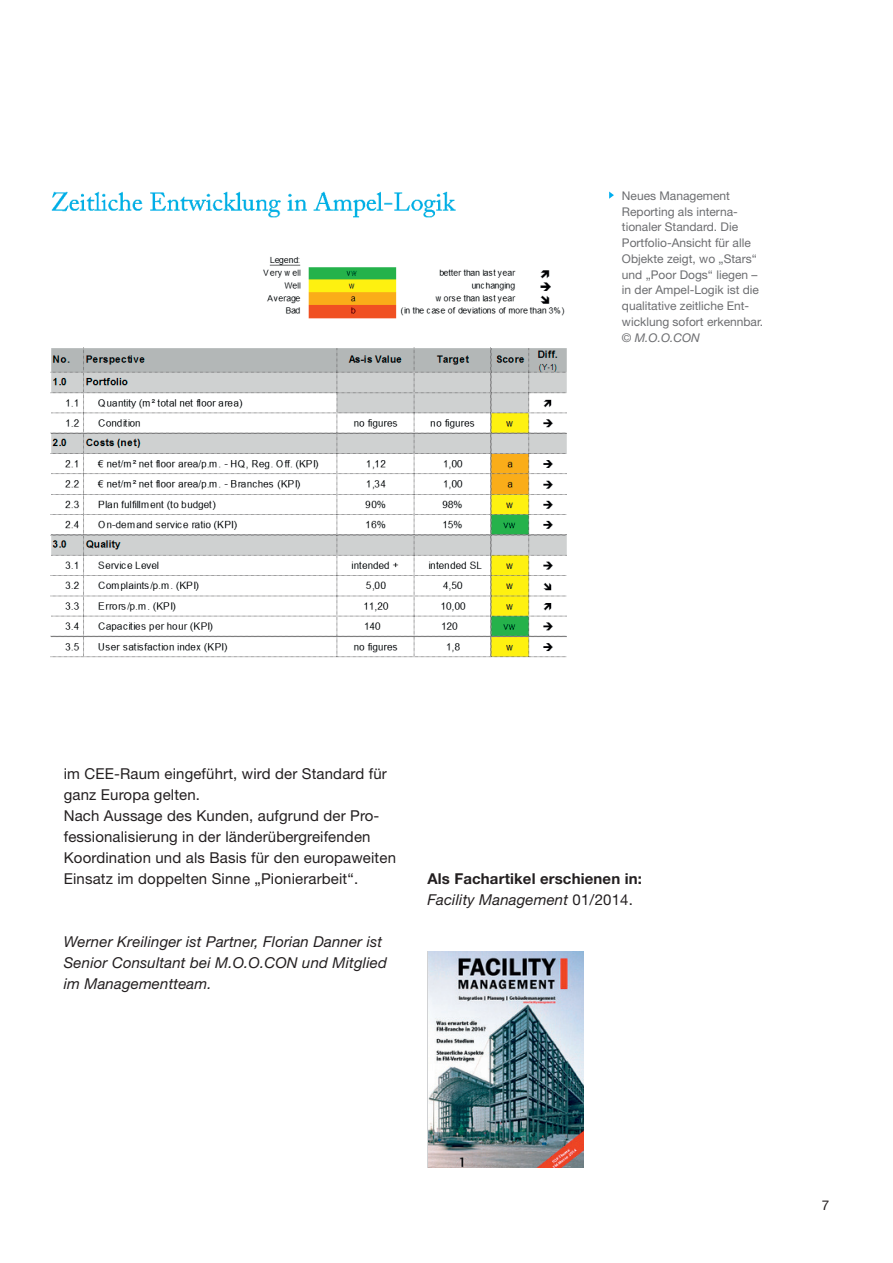
<style>
.page{position:relative;width:893px;height:1263px;background:#fff}
.page>*{position:absolute;margin:0;border:0;box-sizing:border-box;transform-origin:0 0}
.t1{font:15px/21px "Helvetica Neue LT Std";letter-spacing:.01em;color:#231f20}
.t2{font:italic 15px/21px "Helvetica Neue LT Std";letter-spacing:.01em;color:#231f20}
.t3{font:700 15px/21px "Helvetica Neue LT Std";letter-spacing:.01em;color:#231f20}
.t4{font:13.5px "Helvetica Neue LT Std";color:#231f20}
.t5{font:12px/15.8px "Helvetica Neue LT Std";color:#6c6d70}
.t6{font:italic 12px "Helvetica Neue LT Std";color:#6c6d70}
.s1{font-weight:400;font-style:italic}
.s2{font-weight:400}
</style>
<div class="page">
<img style="left:50px;top:191px;width:517px;height:467px">
<img style="left:429px;top:951px;width:155px;height:217px">
<svg style="left:609px;top:192px;width:5px;height:7px"></svg>
<p class="t5" style="left:622px;top:187px;width:143px">Neues Management<br>Reporting als interna&shy;tionaler Standard. Die<br>Portfolio-Ansicht für alle<br>Objekte zeigt, wo „Stars“ und „Poor Dogs“ liegen – in der Ampel-Logik ist die qualitative zeitliche Ent&shy;wicklung sofort erkennbar.</p>
<p class="t6" style="left:622px;top:330px;width:80px">© M.O.O.CON</p>
<p class="t1" style="left:64px;top:763px;width:334px">im CEE-Raum eingeführt, wird der Standard für ganz Europa gelten.<br>Nach Aussage des Kunden, aufgrund der Pro&shy;fessionalisierung in der länderübergreifenden Koordination und als Basis für den europaweiten Einsatz im doppelten Sinne „Pionierarbeit“.</p>
<p class="t2" style="left:64px;top:931px;width:325px">Werner Kreilinger ist Partner, Florian Danner ist<br>Senior Consultant bei M.O.O.CON und Mitglied im Managementteam.</p>
<p class="t3" style="left:427px;top:868px;width:216px">Als Fachartikel erschienen in:<br><span class="s1">Facility Management</span> <span class="s2">01/2014.</span></p>
<p class="t4" style="left:822px;top:1197px;width:9px">7</p>
</div>
